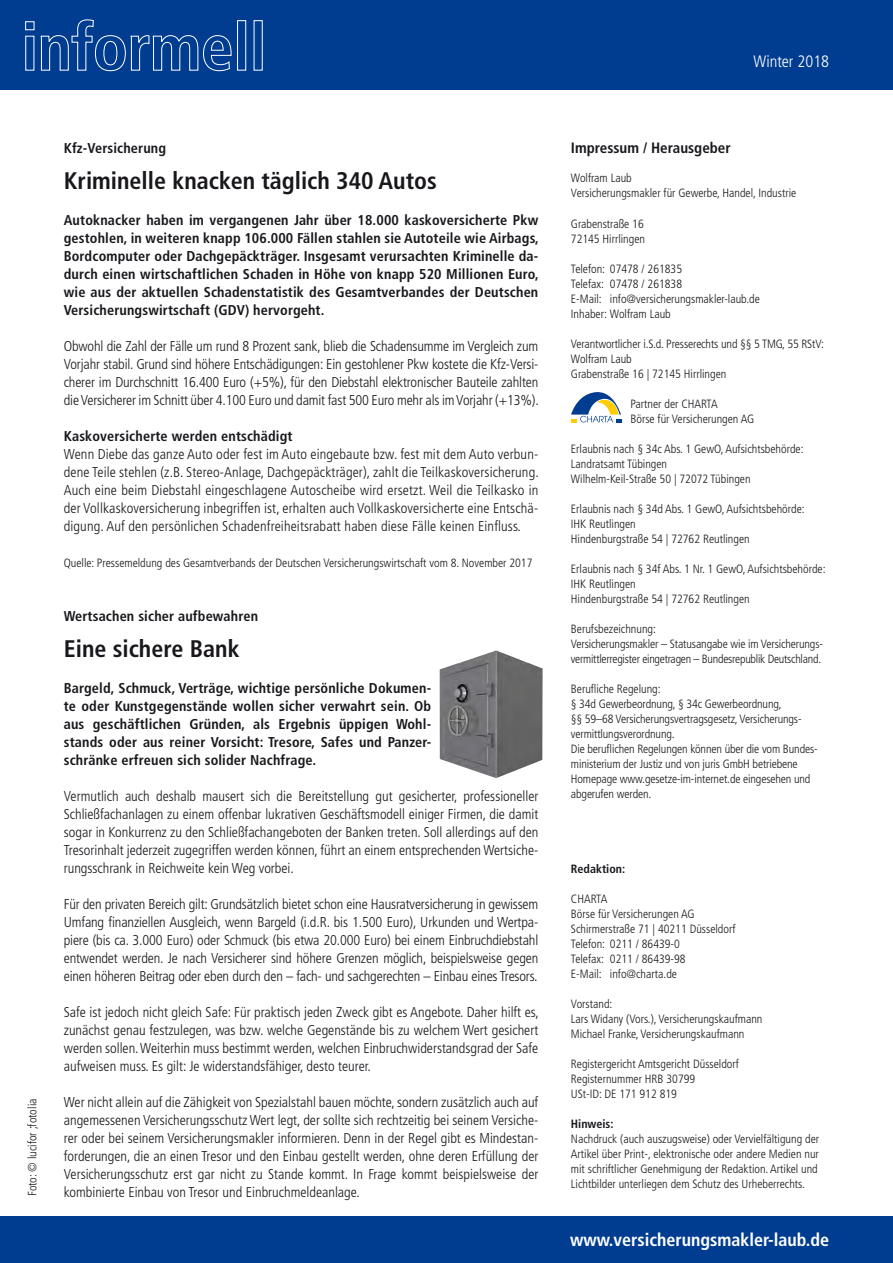
<style>
.page{position:relative;width:893px;height:1263px;background:#fff}
.page>*{position:absolute;margin:0;border:0;box-sizing:border-box;transform-origin:0 0}
.t1{font:700 condensed 24px "Frutiger LT Std";color:#1a171c}
.t2{font:700 condensed 18px "Frutiger LT Std";color:#fff}
.t3{font:700 condensed 16.5px "Frutiger LT Std";letter-spacing:.01em;color:#fff}
.t4{font:300 condensed 16.5px "Frutiger LT Std";color:#fff}
.t5{font:700 condensed 15px "Frutiger LT Std";color:#1a171c}
.t6{font:300 condensed 14.25px/18px "Frutiger LT Std";color:#1a171c;text-align:justify}
.t7{font:700 condensed 14.25px/18px "Frutiger LT Std";letter-spacing:.01em;color:#1a171c;text-align:justify}
.t8{font:300 condensed 12px/15px "Frutiger LT Std";color:#1a171c}
.t9{font:700 condensed 12px "Frutiger LT Std";color:#1a171c}
</style>
<div class="page">
<img style="left:447px;top:650px;width:49px;height:17px">
<div style="left:0;top:0;width:893px;height:89px;background:#003d90"></div>
<svg style="left:25px;top:19px;width:207px;height:52px"></svg>
<div style="left:237px;top:20px;width:9px;height:51px;border:1px solid #fff"></div>
<div style="left:0;top:1216px;width:893px;height:47px;background:#003d90"></div>
<svg style="left:571px;top:392px;width:50px;height:30px"></svg>
<p class="t8" style="left:25px;top:1196px;width:99px;rotate:-90deg">Foto: © lucifor ;fotolia</p>
<p class="t7" style="left:64px;top:139px;width:104px">Kfz-Versicherung</p>
<h1 class="t1" style="left:64px;top:167px;width:375px">Kriminelle knacken täglich 340 Autos</h1>
<p class="t7" style="left:64px;top:211px;width:477px">Autoknacker haben im vergangenen Jahr über 18.000 kaskoversicherte Pkw gestohlen, in weiteren knapp 106.000 Fällen stahlen sie Autoteile wie Airbags, Bordcomputer oder Dachgepäckträger. Insgesamt verursachten Kriminelle da&shy;durch einen wirtschaftlichen Schaden in Höhe von knapp 520 Millionen Euro, wie aus der aktuellen Schadenstatistik des Gesamtverbandes der Deutschen Versicherungswirtschaft (GDV) hervorgeht.</p>
<p class="t6" style="left:64px;top:337px;width:477px">Obwohl die Zahl der Fälle um rund 8 Prozent sank, blieb die Schadensumme im Vergleich zum Vorjahr stabil. Grund sind höhere Entschädigungen: Ein gestohlener Pkw kostete die Kfz-Versi&shy;cherer im Durchschnitt 16.400 Euro (+5%), für den Diebstahl elektronischer Bauteile zahlten die Versicherer im Schnitt über 4.100 Euro und damit fast 500 Euro mehr als im Vorjahr (+13%).</p>
<p class="t7" style="left:64px;top:427px;width:230px">Kaskoversicherte werden entschädigt</p>
<p class="t6" style="left:64px;top:445px;width:477px">Wenn Diebe das ganze Auto oder fest im Auto eingebaute bzw. fest mit dem Auto verbun&shy;dene Teile stehlen (z.B. Stereo-Anlage, Dachgepäckträger), zahlt die Teilkaskoversicherung.<br>Auch eine beim Diebstahl eingeschlagene Autoscheibe wird ersetzt. Weil die Teilkasko in der Vollkaskoversicherung inbegriffen ist, erhalten auch Vollkaskoversicherte eine Entschä&shy;digung. Auf den persönlichen Schadenfreiheitsrabatt haben diese Fälle keinen Einfluss.</p>
<p class="t8" style="left:64px;top:556px;width:470px">Quelle: Pressemeldung des Gesamtverbands der Deutschen Versicherungswirtschaft vom 8. November 2017</p>
<p class="t7" style="left:64px;top:607px;width:196px">Wertsachen sicher aufbewahren</p>
<h1 class="t1" style="left:64px;top:635px;width:177px">Eine sichere Bank</h1>
<p class="t7" style="left:64px;top:679px;width:369px">Bargeld, Schmuck, Verträge, wichtige persönliche Dokumen&shy;te oder Kunstgegenstände wollen sicher verwahrt sein. Ob aus geschäftlichen Gründen, als Ergebnis üppigen Wohl&shy;stands oder aus reiner Vorsicht: Tresore, Safes und Panzer&shy;schränke erfreuen sich solider Nachfrage.</p>
<p class="t6" style="left:64px;top:787px;width:476px">Vermutlich auch deshalb mausert sich die Bereitstellung gut gesicherter, professioneller Schließfachanlagen zu einem offenbar lukrativen Geschäftsmodell einiger Firmen, die damit sogar in Konkurrenz zu den Schließfachangeboten der Banken treten. Soll allerdings auf den Tresorinhalt jederzeit zugegriffen werden können, führt an einem entsprechenden Wertsiche&shy;rungsschrank in Reichweite kein Weg vorbei.</p>
<p class="t6" style="left:64px;top:895px;width:476px">Für den privaten Bereich gilt: Grundsätzlich bietet schon eine Hausratversicherung in gewissem Umfang finanziellen Ausgleich, wenn Bargeld (i.d.R. bis 1.500 Euro), Urkunden und Wertpa&shy;piere (bis ca. 3.000 Euro) oder Schmuck (bis etwa 20.000 Euro) bei einem Einbruchdiebstahl entwendet werden. Je nach Versicherer sind höhere Grenzen möglich, beispielsweise gegen einen höheren Beitrag oder eben durch den – fach- und sachgerechten – Einbau eines Tresors.</p>
<p class="t6" style="left:64px;top:1003px;width:477px">Safe ist jedoch nicht gleich Safe: Für praktisch jeden Zweck gibt es Angebote. Daher hilft es, zunächst genau festzulegen, was bzw. welche Gegenstände bis zu welchem Wert gesichert werden sollen. Weiterhin muss bestimmt werden, welchen Einbruchwiderstandsgrad der Safe aufweisen muss. Es gilt: Je widerstandsfähiger, desto teurer.</p>
<p class="t6" style="left:64px;top:1093px;width:476px">Wer nicht allein auf die Zähigkeit von Spezialstahl bauen möchte, sondern zusätzlich auch auf angemessenen Versicherungsschutz Wert legt, der sollte sich rechtzeitig bei seinem Versiche&shy;rer oder bei seinem Versicherungsmakler informieren. Denn in der Regel gibt es Mindestan&shy;forderungen, die an einen Tresor und den Einbau gestellt werden, ohne deren Erfüllung der Versicherungsschutz erst gar nicht zu Stande kommt. In Frage kommt beispielsweise der kombinierte Einbau von Tresor und Einbruchmeldeanlage.</p>
<p class="t4" style="left:753px;top:52px;width:77px">Winter 2018</p>
<p class="t5" style="left:571px;top:139px;width:161px">Impressum / Herausgeber</p>
<p class="t8" style="left:571px;top:171px;width:227px">Wolfram Laub<br>Versicherungsmakler für Gewerbe, Handel, Industrie</p>
<p class="t8" style="left:571px;top:216px;width:76px">Grabenstraße 16<br>72145 Hirrlingen</p>
<p class="t8" style="left:571px;top:261px;width:190px">Telefon: 07478 / 261835<br>Telefax: 07478 / 261838<br>E-Mail: info@versicherungsmakler-laub.de<br>Inhaber: Wolfram Laub</p>
<p class="t8" style="left:571px;top:336px;width:255px">Verantwortlicher i.S.d. Presserechts und §§ 5 TMG, 55 RStV:<br>Wolfram Laub<br>Grabenstraße 16 | 72145 Hirrlingen</p>
<p class="t8" style="left:630px;top:396px;width:125px">Partner der CHARTA<br>Börse für Versicherungen AG</p>
<p class="t8" style="left:571px;top:441px;width:234px">Erlaubnis nach § 34c Abs. 1 GewO, Aufsichtsbehörde:<br>Landratsamt Tübingen<br>Wilhelm-Keil-Straße 50 | 72072 Tübingen</p>
<p class="t8" style="left:571px;top:501px;width:235px">Erlaubnis nach § 34d Abs. 1 GewO, Aufsichtsbehörde:<br>IHK Reutlingen<br>Hindenburgstraße 54 | 72762 Reutlingen</p>
<p class="t8" style="left:571px;top:561px;width:256px">Erlaubnis nach § 34f Abs. 1 Nr. 1 GewO, Aufsichtsbehörde:<br>IHK Reutlingen<br>Hindenburgstraße 54 | 72762 Reutlingen</p>
<p class="t8" style="left:571px;top:621px;width:254px">Berufsbezeichnung:<br>Versicherungsmakler – Statusangabe wie im Versicherungs&shy;vermittlerregister eingetragen – Bundesrepublik Deutschland.</p>
<p class="t8" style="left:571px;top:681px;width:248px">Berufliche Regelung:<br>§ 34d Gewerbeordnung, § 34c Gewerbeordnung,<br>§§ 59–68 Versicherungsvertragsgesetz, Versicherungs&shy;vermittlungsverordnung.<br>Die beruflichen Regelungen können über die vom Bundes&shy;ministerium der Justiz und von juris GmbH betriebene Homepage www.gesetze-im-internet.de eingesehen und abgerufen werden.</p>
<p class="t9" style="left:571px;top:862px;width:56px">Redaktion:</p>
<p class="t8" style="left:571px;top:891px;width:166px">CHARTA<br>Börse für Versicherungen AG<br>Schirmerstraße 71 | 40211 Düsseldorf<br>Telefon: 0211 / 86439-0<br>Telefax: 0211 / 86439-98<br>E-Mail: info@charta.de</p>
<p class="t8" style="left:571px;top:996px;width:193px">Vorstand:<br>Lars Widany (Vors.), Versicherungskaufmann<br>Michael Franke, Versicherungskaufmann</p>
<p class="t8" style="left:571px;top:1056px;width:170px">Registergericht Amtsgericht Düsseldorf<br>Registernummer HRB 30799<br>USt-ID: DE 171 912 819</p>
<p class="t9" style="left:571px;top:1116px;width:44px">Hinweis:</p>
<p class="t8" style="left:571px;top:1131px;width:250px;text-align:justify">Nachdruck (auch auszugsweise) oder Vervielfältigung der Artikel über Print-, elektronische oder andere Medien nur mit schriftlicher Genehmigung der Redaktion. Artikel und Lichtbilder unterliegen dem Schutz des Urheberrechts.</p>
<p class="t2" style="left:570px;top:1229px;width:260px">www.versicherungsmakler-laub.de</p>
<p class="t3" style="left:665px;top:1230px;width:166px">WWW.AMMER-LECH.DE</p>
</div>
